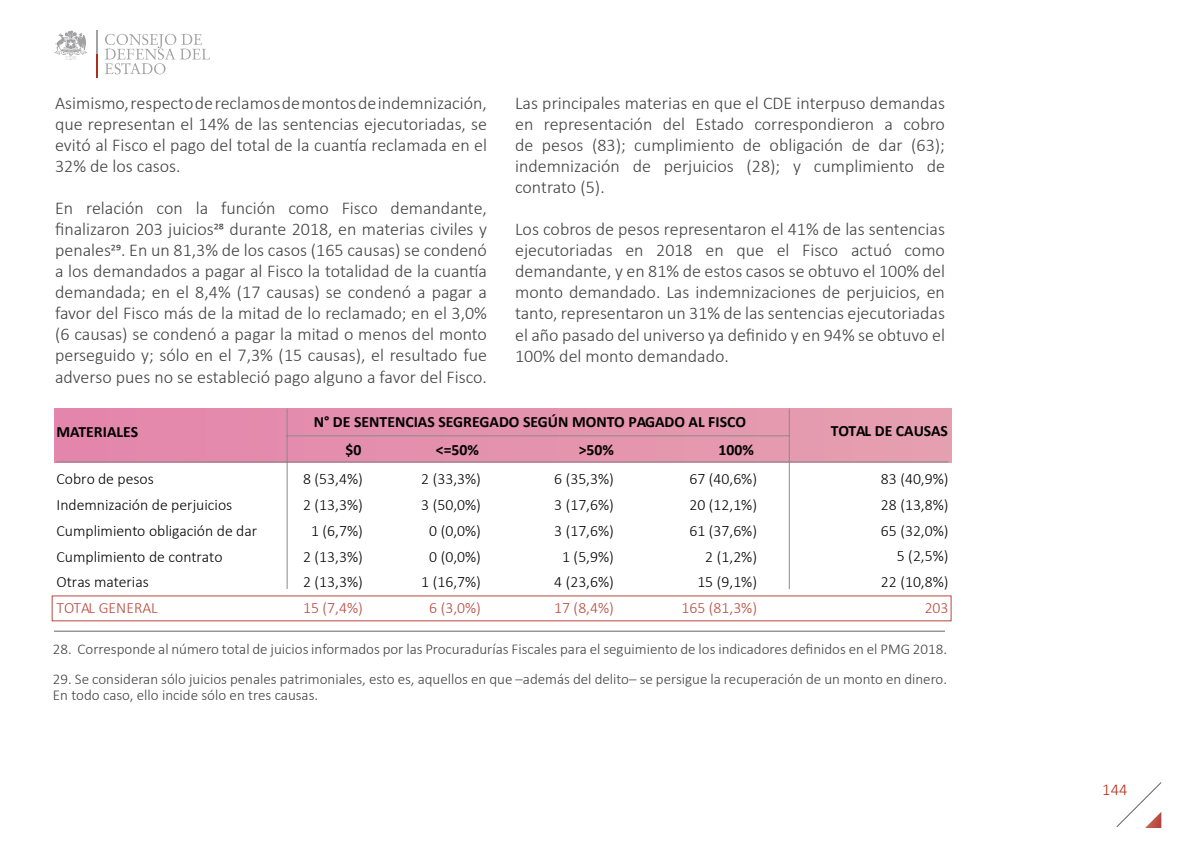
<style>
.page{position:relative;width:1191px;height:851px;background:#fff}
.page>*{position:absolute;margin:0;border:0;box-sizing:border-box;transform-origin:0 0}
.t1{font:300 18px/21px "Calibri";color:#434141;text-align:justify}
.t2{font:300 16.5px "Calibri";color:#ae2e1b}
.t3{font:300 15.75px/25.8px "Calibri";color:#000;text-align:center}
.t4{font:700 15.75px "Calibri";color:#000}
.t5{font:300 15.75px "Calibri";color:#b9483d}
.t6{font:300 15px/16.5px "Calibri";color:#434141}
</style>
<div class="page">
<svg style="left:54px;top:30px;width:34px;height:30px"></svg>
<svg style="left:105px;top:34px;width:105px;height:40px"></svg>
<svg style="left:96px;top:30px;width:1px;height:48px"></svg>
<svg style="left:1116px;top:782px;width:45px;height:45px"></svg>
<div style="left:54px;top:408px;width:897px;height:54px;background:linear-gradient(to right,#e385ab,#e49faf)"></div>
<hr style="left:56px;top:461px;width:892px;height:1px;background:#8a8a8b">
<hr style="left:286px;top:435px;width:503px;height:1px;background:#8a8a8b">
<hr style="left:287px;top:408px;width:1px;height:181px;background:#8a8a8b">
<hr style="left:789px;top:408px;width:1px;height:181px;background:#8a8a8b">
<hr style="left:54px;top:630px;width:891px;height:1px;background:#656569">
<p class="t1" style="left:55px;top:93px;width:433px">Asimismo, respecto de reclamos de montos de indemnización, que representan el 14% de las sentencias ejecutoriadas, se evitó al Fisco el pago del total de la cuantía reclamada en el 32% de los casos.</p>
<p class="t1" style="left:55px;top:198px;width:433px">En relación con la función como Fisco demandante, finalizaron 203 juicios28 durante 2018, en materias civiles y penales29. En un 81,3% de los casos (165 causas) se condenó a los demandados a pagar al Fisco la totalidad de la cuantía demandada; en el 8,4% (17 causas) se condenó a pagar a favor del Fisco más de la mitad de lo reclamado; en el 3,0% (6 causas) se condenó a pagar la mitad o menos del monto perseguido y; sólo en el 7,3% (15 causas), el resultado fue adverso pues no se estableció pago alguno a favor del Fisco.</p>
<p class="t1" style="left:515px;top:93px;width:431px">Las principales materias en que el CDE interpuso demandas en representación del Estado correspondieron a cobro de pesos (83); cumplimiento de obligación de dar (63); indemnización de perjuicios (28); y cumplimiento de contrato (5).</p>
<p class="t1" style="left:515px;top:219px;width:431px">Los cobros de pesos representaron el 41% de las sentencias ejecutoriadas en 2018 en que el Fisco actuó como demandante, y en 81% de estos casos se obtuvo el 100% del monto demandado. Las indemnizaciones de perjuicios, en tanto, representaron un 31% de las sentencias ejecutoriadas el año pasado del universo ya definido y en 94% se obtuvo el 100% del monto demandado.</p>
<p class="t4" style="left:56px;top:420px;width:83px">MATERIALES</p>
<p class="t3" style="left:56px;top:465px;width:202px;text-align:left">Cobro de pesos<br>Indemnización de perjuicios<br>Cumplimiento obligación de dar<br>Cumplimiento de contrato<br>Otras materias</p>
<p class="t5" style="left:56px;top:598px;width:103px">TOTAL GENERAL</p>
<p class="t4" style="left:314px;top:410px;width:434px">N° DE SENTENCIAS SEGREGADO SEGÚN MONTO PAGADO AL FISCO</p>
<p class="t4" style="left:345px;top:438px;width:17px">$0</p>
<p class="t4" style="left:436px;top:438px;width:45px">&lt;=50%</p>
<p class="t4" style="left:579px;top:438px;width:37px">&gt;50%</p>
<p class="t4" style="left:718px;top:438px;width:37px">100%</p>
<p class="t3" style="left:303px;top:465px;width:61px">8 (53,4%)<br>2 (13,3%)<br>1 (6,7%)<br>2 (13,3%)<br>2 (13,3%)</p>
<p class="t5" style="left:303px;top:598px;width:61px">15 (7,4%)</p>
<p class="t3" style="left:421px;top:465px;width:61px">2 (33,3%)<br>3 (50,0%)<br>0 (0,0%)<br>0 (0,0%)<br>1 (16,7%)</p>
<p class="t5" style="left:429px;top:598px;width:53px">6 (3,0%)</p>
<p class="t3" style="left:554px;top:465px;width:61px">6 (35,3%)<br>3 (17,6%)<br>3 (17,6%)<br>1 (5,9%)<br>4 (23,6%)</p>
<p class="t5" style="left:554px;top:598px;width:61px">17 (8,4%)</p>
<p class="t3" style="left:689px;top:465px;width:69px;text-align:right">67 (40,6%)<br>20 (12,1%)<br>61 (37,6%)<br>2 (1,2%)<br>15 (9,1%)</p>
<p class="t5" style="left:681px;top:598px;width:77px">165 (81,3%)</p>
<p class="t4" style="left:831px;top:419px;width:119px">TOTAL DE CAUSAS</p>
<p class="t3" style="left:881px;top:465px;width:69px;text-align:right">83 (40,9%)<br>28 (13,8%)<br>65 (32,0%)<br>5 (2,5%)<br>22 (10,8%)</p>
<p class="t5" style="left:924px;top:598px;width:25px">203</p>
<p class="t6" style="left:53px;top:640px;width:895px">28. Corresponde al número total de juicios informados por las Procuradurías Fiscales para el seguimiento de los indicadores definidos en el PMG 2018.</p>
<p class="t6" style="left:53px;top:670px;width:895px">29. Se consideran sólo juicios penales patrimoniales, esto es, aquellos en que –además del delito– se persigue la recuperación de un monto en dinero.<br>En todo caso, ello incide sólo en tres causas.</p>
<p class="t2" style="left:1102px;top:778px;width:27px">144</p>
</div>
